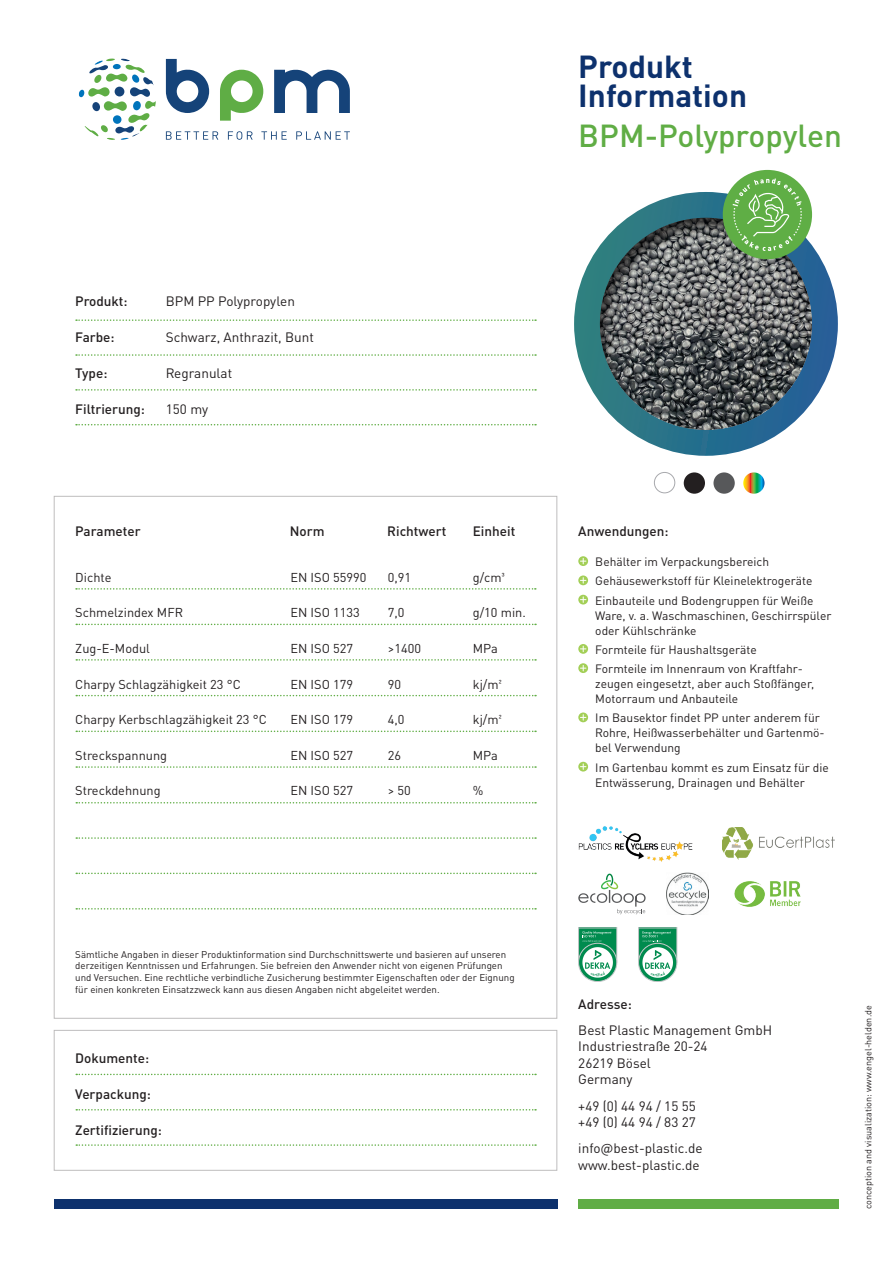
<style>
.page{position:relative;width:893px;height:1263px;background:#fff}
.page>*{position:absolute;margin:0;border:0;box-sizing:border-box;transform-origin:0 0}
.t1{font:700 31.5px/28.5px "DINOT";color:#0d316d}
.t2{font:500 31.5px "DINOT";color:#60ad45}
.t3{font:13.5px/16.2px "DINOT";color:#231f20}
.t4{font:500 13.5px "DINOT";color:#231f20}
.t5{font:12.75px "DINOT";color:#231f20}
.t6{font:12px/15px "DINOT";color:#231f20}
.t7{font:9.75px/11.7px "DINOT";color:#231f20}
.t8{font:9px "DINOT";color:#231f20}
</style>
<div class="page">
<svg style="left:574px;top:192px;width:264px;height:264px;background:#2b718c"></svg>
<div style="left:54px;top:1199px;width:504px;height:10px;background:#0d316d"></div>
<div style="left:578px;top:1199px;width:261px;height:10px;background:#60ad45"></div>
<svg style="left:166px;top:59px;width:43px;height:54px"></svg>
<svg style="left:220px;top:70px;width:43px;height:51px"></svg>
<svg style="left:274px;top:69px;width:76px;height:44px"></svg>
<div style="left:79px;top:89px;width:5px;height:8px;background:#0074bc;border-radius:50%"></div>
<svg style="left:84px;top:58px;width:72px;height:82px"></svg>
<div style="left:113px;top:115px;width:9px;height:9px;background:#0074bc;border-radius:50%"></div>
<div style="left:92px;top:102px;width:8px;height:9px;background:#154379;border-radius:50%"></div>
<svg style="left:166px;top:131px;width:52px;height:9px"></svg>
<svg style="left:228px;top:131px;width:25px;height:9px"></svg>
<svg style="left:261px;top:131px;width:26px;height:9px"></svg>
<svg style="left:296px;top:131px;width:54px;height:9px"></svg>
<svg style="left:76px;top:588px;width:460px;height:2px"></svg>
<svg style="left:76px;top:695px;width:460px;height:1px"></svg>
<svg style="left:76px;top:624px;width:460px;height:1px"></svg>
<svg style="left:76px;top:730px;width:460px;height:2px"></svg>
<svg style="left:76px;top:659px;width:460px;height:2px"></svg>
<svg style="left:76px;top:766px;width:460px;height:2px"></svg>
<svg style="left:76px;top:802px;width:460px;height:1px"></svg>
<svg style="left:76px;top:837px;width:460px;height:2px"></svg>
<svg style="left:76px;top:873px;width:460px;height:1px"></svg>
<svg style="left:76px;top:908px;width:460px;height:1px"></svg>
<svg style="left:76px;top:1074px;width:460px;height:1px"></svg>
<svg style="left:76px;top:1109px;width:460px;height:1px"></svg>
<svg style="left:76px;top:1144px;width:460px;height:2px"></svg>
<svg style="left:76px;top:319px;width:460px;height:2px"></svg>
<svg style="left:76px;top:354px;width:460px;height:2px"></svg>
<svg style="left:76px;top:389px;width:460px;height:2px"></svg>
<svg style="left:76px;top:424px;width:460px;height:1px"></svg>
<div style="left:597px;top:216px;width:216px;height:215px;background:#231f20;opacity:.75"></div>
<div style="left:723px;top:170px;width:89px;height:89px;background:#5fae45;border-radius:50%"></div>
<svg style="left:733px;top:178px;width:69px;height:73px"></svg>
<svg style="left:638px;top:943px;width:39px;height:39px"></svg>
<div style="left:638px;top:943px;width:39px;height:39px;border:1px solid #c7c8ca;border-radius:50%"></div>
<svg style="left:638px;top:928px;width:39px;height:50px"></svg>
<div style="left:579px;top:943px;width:38px;height:38px;background:#008b4e;border-radius:50%"></div>
<div style="left:578px;top:943px;width:39px;height:39px;border:1px solid #c7c8ca;border-radius:50%"></div>
<svg style="left:578px;top:928px;width:39px;height:50px"></svg>
<svg style="left:578px;top:874px;width:68px;height:40px"></svg>
<img style="left:667px;top:873px;width:42px;height:42px">
<img style="left:734px;top:881px;width:67px;height:26px">
<img style="left:578px;top:826px;width:115px;height:36px">
<img style="left:723px;top:828px;width:111px;height:31px">
<svg style="left:578px;top:556px;width:10px;height:10px"></svg>
<svg style="left:580px;top:558px;width:6px;height:6px"></svg>
<svg style="left:578px;top:575px;width:10px;height:10px"></svg>
<svg style="left:580px;top:578px;width:6px;height:5px"></svg>
<svg style="left:578px;top:595px;width:10px;height:9px"></svg>
<svg style="left:580px;top:597px;width:6px;height:5px"></svg>
<svg style="left:578px;top:644px;width:10px;height:10px"></svg>
<svg style="left:580px;top:646px;width:6px;height:6px"></svg>
<svg style="left:578px;top:663px;width:10px;height:10px"></svg>
<svg style="left:580px;top:665px;width:6px;height:6px"></svg>
<svg style="left:578px;top:712px;width:10px;height:10px"></svg>
<svg style="left:580px;top:715px;width:6px;height:5px"></svg>
<svg style="left:578px;top:762px;width:10px;height:9px"></svg>
<svg style="left:580px;top:764px;width:6px;height:5px"></svg>
<div style="left:654px;top:472px;width:21px;height:21px;border:1px solid #a8a9ad;border-radius:50%"></div>
<div style="left:684px;top:472px;width:21px;height:22px;background:#231f20;border-radius:50%"></div>
<div style="left:713px;top:472px;width:22px;height:22px;background:#57585a;border-radius:50%"></div>
<svg style="left:743px;top:472px;width:21px;height:22px"></svg>
<h1 class="t1" style="left:578px;top:50px;width:170px">Produkt<br>Information</h1>
<h1 class="t2" style="left:578px;top:111px;width:265px">BPM-Polypropylen</h1>
<p class="t4" style="left:75px;top:291px;width:54px">Produkt:</p>
<p class="t4" style="left:75px;top:327px;width:41px">Farbe:</p>
<p class="t4" style="left:75px;top:363px;width:34px">Type:</p>
<p class="t4" style="left:75px;top:399px;width:71px">Filtrierung:</p>
<p class="t3" style="left:166px;top:292px;width:131px">BPM PP Polypropylen</p>
<p class="t3" style="left:166px;top:328px;width:150px">Schwarz, Anthrazit, Bunt</p>
<p class="t3" style="left:166px;top:364px;width:68px">Regranulat</p>
<p class="t3" style="left:166px;top:400px;width:44px">150 my</p>
<p class="t4" style="left:75px;top:520px;width:67px">Parameter</p>
<p class="t4" style="left:290px;top:520px;width:36px">Norm</p>
<p class="t4" style="left:387px;top:520px;width:61px">Richtwert</p>
<p class="t4" style="left:473px;top:520px;width:44px">Einheit</p>
<p class="t5" style="left:75px;top:567px;width:38px">Dichte</p>
<p class="t5" style="left:75px;top:603px;width:109px">Schmelzindex MFR</p>
<p class="t5" style="left:75px;top:639px;width:76px">Zug-E-Modul</p>
<p class="t5" style="left:75px;top:674px;width:167px">Charpy Schlagzähigkeit 23 °C</p>
<p class="t5" style="left:75px;top:710px;width:193px">Charpy Kerbschlagzähigkeit 23 °C</p>
<p class="t5" style="left:75px;top:745px;width:93px">Streckspannung</p>
<p class="t5" style="left:75px;top:781px;width:87px">Streckdehnung</p>
<p class="t5" style="left:290px;top:567px;width:77px">EN ISO 55990</p>
<p class="t5" style="left:290px;top:603px;width:71px">EN ISO 1133</p>
<p class="t5" style="left:290px;top:639px;width:64px">EN ISO 527</p>
<p class="t5" style="left:290px;top:674px;width:64px">EN ISO 179</p>
<p class="t5" style="left:290px;top:710px;width:64px">EN ISO 179</p>
<p class="t5" style="left:290px;top:745px;width:64px">EN ISO 527</p>
<p class="t5" style="left:290px;top:781px;width:64px">EN ISO 527</p>
<p class="t5" style="left:388px;top:567px;width:25px">0,91</p>
<p class="t5" style="left:388px;top:603px;width:18px">7,0</p>
<p class="t5" style="left:388px;top:639px;width:35px">&gt;1400</p>
<p class="t5" style="left:388px;top:674px;width:15px">90</p>
<p class="t5" style="left:388px;top:710px;width:18px">4,0</p>
<p class="t5" style="left:388px;top:745px;width:15px">26</p>
<p class="t5" style="left:388px;top:781px;width:25px">&gt; 50</p>
<p class="t5" style="left:473px;top:567px;width:33px">g/cm³</p>
<p class="t5" style="left:473px;top:603px;width:55px">g/10 min.</p>
<p class="t5" style="left:473px;top:639px;width:27px">MPa</p>
<p class="t5" style="left:473px;top:674px;width:30px">kj/m²</p>
<p class="t5" style="left:473px;top:710px;width:30px">kj/m²</p>
<p class="t5" style="left:473px;top:745px;width:27px">MPa</p>
<p class="t5" style="left:473px;top:781px;width:12px">%</p>
<p class="t4" style="left:578px;top:520px;width:92px">Anwendungen:</p>
<p class="t6" style="left:595px;top:551px;width:220px;line-height:19.2px">Behälter im Verpackungsbereich<br>Gehäusewerkstoff für Kleinelektrogeräte<br>Einbauteile und Bodengruppen für Weiße</p>
<p class="t6" style="left:595px;top:607px;width:238px">Ware, v. a. Waschmaschinen, Geschirrspüler oder Kühlschränke</p>
<p class="t6" style="left:595px;top:639px;width:209px;line-height:19.2px">Formteile für Haushaltsgeräte<br>Formteile im Innenraum von Kraftfahr-</p>
<p class="t6" style="left:595px;top:675px;width:220px">zeugen eingesetzt, aber auch Stoßfänger,<br>Motorraum und Anbauteile</p>
<p class="t6" style="left:595px;top:709px;width:231px">Im Bausektor findet PP unter anderem für<br>Rohre, Heißwasserbehälter und Gartenmö&shy;bel Verwendung</p>
<p class="t6" style="left:595px;top:759px;width:235px">Im Gartenbau kommt es zum Einsatz für die<br>Entwässerung, Drainagen und Behälter</p>
<p class="t7" style="left:75px;top:947px;width:441px">Sämtliche Angaben in dieser Produktinformation sind Durchschnittswerte und basieren auf unseren derzeitigen Kenntnissen und Erfahrungen. Sie befreien den Anwender nicht von eigenen Prüfungen und Versuchen. Eine rechtliche verbindliche Zusicherung bestimmter Eigenschaften oder der Eignung für einen konkreten Einsatzzweck kann aus diesen Angaben nicht abgeleitet werden.</p>
<p class="t4" style="left:75px;top:1047px;width:75px">Dokumente:</p>
<p class="t4" style="left:75px;top:1083px;width:77px">Verpackung:</p>
<p class="t4" style="left:75px;top:1119px;width:88px">Zertifizierung:</p>
<p class="t4" style="left:578px;top:993px;width:55px">Adresse:</p>
<p class="t3" style="left:578px;top:1021px;width:195px">Best Plastic Management GmbH<br>Industriestraße 20-24<br>26219 Bösel<br>Germany</p>
<p class="t3" style="left:578px;top:1096px;width:119px">+49 (0) 44 94 / 15 55 +49 (0) 44 94 / 83 27</p>
<p class="t3" style="left:578px;top:1139px;width:126px">info@best-plastic.de www.best-plastic.de</p>
<p class="t8" style="left:861px;top:1209px;width:205px;rotate:-90deg">conception and visualization: www.engel-helden.de</p>
</div>
